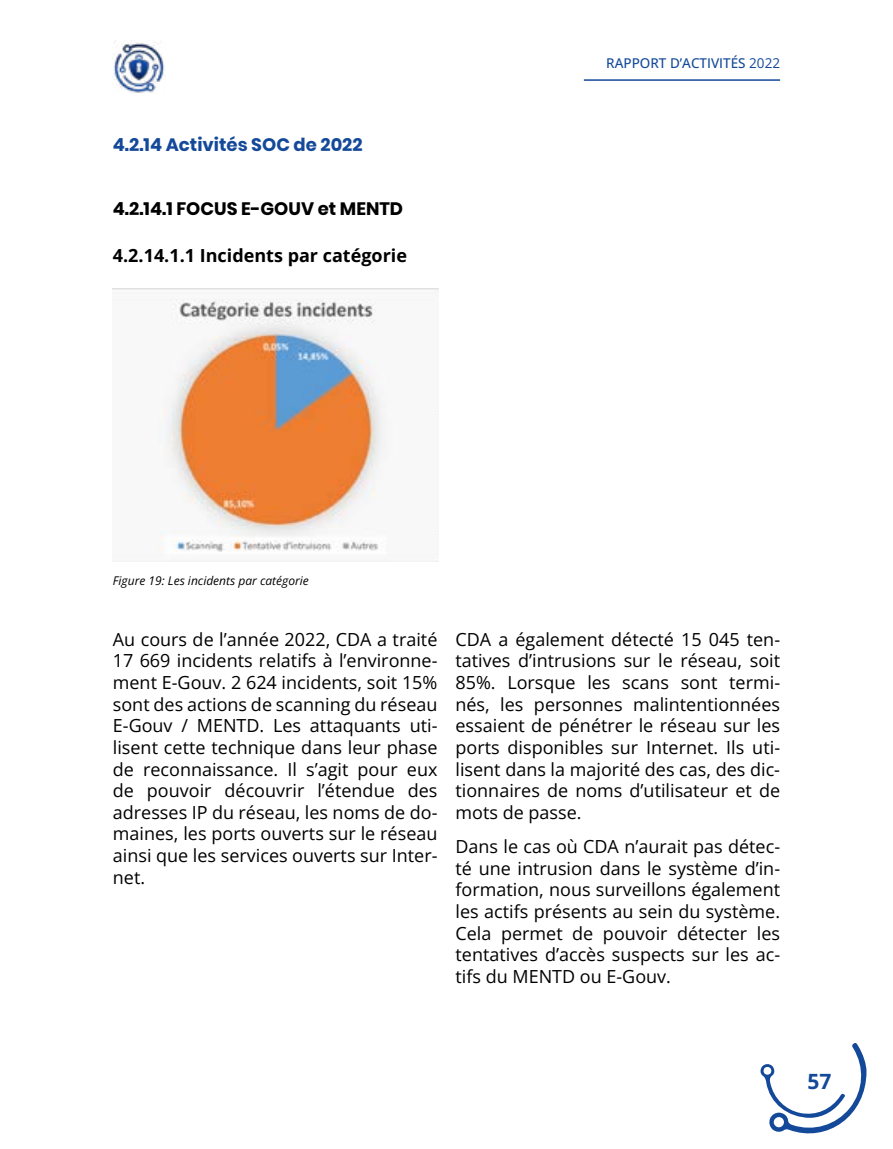
<style>
.page{position:relative;width:893px;height:1149px;background:#fff}
.page>*{position:absolute;margin:0;border:0;box-sizing:border-box;transform-origin:0 0}
.t1{font:700 21px "Open Sans";color:#14499a}
.t2{font:18px/21.6px "Open Sans";color:#000;text-align:justify}
.t3{font:700 18px "Open Sans";color:#000}
.t4{font:700 18px "Poppins";color:#000}
.t5{font:700 18px "Poppins";color:#14499a}
.t6{font:500 13.5px "Open Sans";color:#14499a}
.t7{font:italic 12px "Open Sans";color:#000}
.s1{font-weight:400}
</style>
<div class="page">
<img style="left:113px;top:288px;width:325px;height:264px">
<img style="left:113px;top:42px;width:52px;height:51px">
<hr style="left:584px;top:79px;width:196px;height:2px;background:#14499a">
<svg style="left:760px;top:1043px;width:107px;height:91px"></svg>
<p class="t5" style="left:113px;top:134px;width:251px">4.2.14 Activités SOC de 2022</p>
<p class="t4" style="left:113px;top:198px;width:292px">4.2.14.1 FOCUS E-GOUV et MENTD</p>
<p class="t3" style="left:113px;top:243px;width:296px">4.2.14.1.1 Incidents par catégorie</p>
<p class="t6" style="left:606px;top:54px;width:175px">RAPPORT D’ACTIVITÉS <span class="s1">2022</span></p>
<p class="t7" style="left:113px;top:572px;width:198px">Figure 19: Les incidents par catégorie</p>
<p class="t2" style="left:113px;top:627px;width:326px">Au cours de l’année 2022, CDA a traité 17 669 incidents relatifs à l’environne&shy;ment E-Gouv. 2 624 incidents, soit 15% sont des actions de scanning du réseau E-Gouv / MENTD. Les attaquants uti&shy;lisent cette technique dans leur phase de reconnaissance. Il s’agit pour eux de pouvoir découvrir l’étendue des adresses IP du réseau, les noms de do&shy;maines, les ports ouverts sur le réseau ainsi que les services ouverts sur Inter&shy;net.</p>
<p class="t2" style="left:455px;top:627px;width:326px">CDA a également détecté 15 045 ten&shy;tatives d’intrusions sur le réseau, soit 85%. Lorsque les scans sont termi&shy;nés, les personnes malintentionnées essaient de pénétrer le réseau sur les ports disponibles sur Internet. Ils uti&shy;lisent dans la majorité des cas, des dic&shy;tionnaires de noms d’utilisateur et de mots de passe.</p>
<p class="t2" style="left:455px;top:835px;width:326px">Dans le cas où CDA n’aurait pas détec&shy;té une intrusion dans le système d’in&shy;formation, nous surveillons également les actifs présents au sein du système.<br>Cela permet de pouvoir détecter les tentatives d’accès suspects sur les ac&shy;tifs du MENTD ou E-Gouv.</p>
<p class="t1" style="left:807px;top:1066px;width:26px">57</p>
</div>
